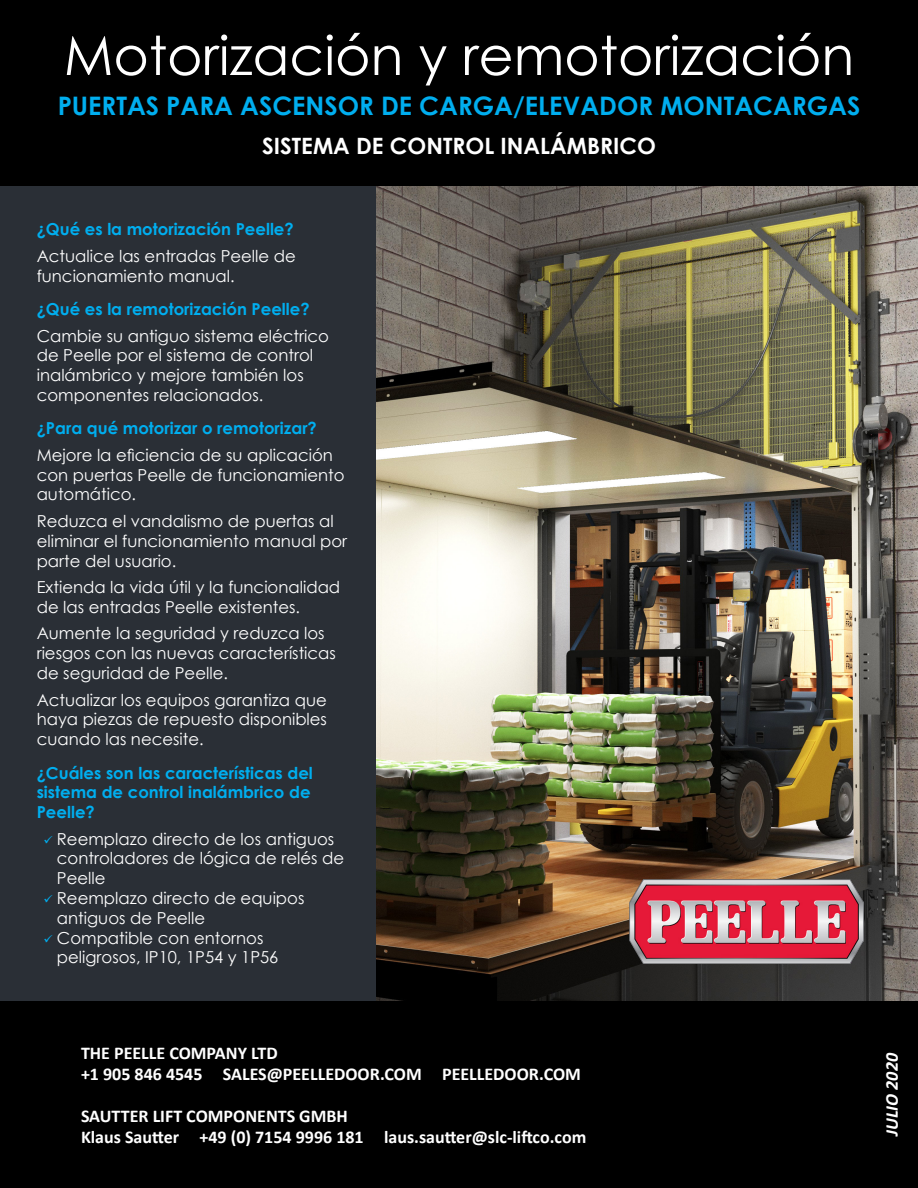
<style>
.page{position:relative;width:918px;height:1188px;background:#fff}
.page>*{position:absolute;margin:0;border:0;box-sizing:border-box;transform-origin:0 0}
.t1{font:54px "Century Gothic";color:#fff}
.t2{font:700 25.5px "Century Gothic";color:#00aeef}
.t3{font:700 22.5px "Century Gothic";color:#fff}
.t4{font:700 18px "Calibri";color:#fff}
.t5{font:italic 700 18px "Calibri";letter-spacing:-.005em;color:#fff}
.Paragraph{font:16.5px/19.8px "Century Gothic";color:#fff}
.Heading_Blue{font:700 16.5px/19.8px "Century Gothic";color:#00aeef}
</style>
<div class="page">
<img style="left:376px;top:185px;width:542px;height:816px">
<div style="left:0;top:54px;width:376px;height:1080px;background:#2a2f36"></div>
<div style="left:0;top:0;width:918px;height:185px;background:#000"></div>
<div style="left:0;top:1001px;width:918px;height:187px;background:#000"></div>
<img style="left:630px;top:879px;width:234px;height:84px">
<p class="t1" style="left:64px;top:18px;width:792px">Motorización y remotorización</p>
<p class="t2" style="left:58px;top:87px;width:804px">PUERTAS PARA ASCENSOR DE CARGA/ELEVADOR MONTACARGAS</p>
<p class="t3" style="left:262px;top:128px;width:395px">SISTEMA DE CONTROL INALÁMBRICO</p>
<p class="Heading_Blue" style="left:37px;top:219px;width:259px">¿Qué es la motorización Peelle?</p>
<p class="Paragraph" style="left:37px;top:246px;width:261px">Actualice las entradas Peelle de funcionamiento manual.</p>
<p class="Heading_Blue" style="left:37px;top:298px;width:274px">¿Qué es la remotorización Peelle?</p>
<p class="Paragraph" style="left:37px;top:325px;width:294px">Cambie su antiguo sistema eléctrico de Peelle por el sistema de control inalámbrico y mejore también los componentes relacionados.</p>
<p class="Heading_Blue" style="left:37px;top:418px;width:282px">¿Para qué motorizar o remotorizar?</p>
<p class="Paragraph" style="left:37px;top:445px;width:310px">Mejore la eficiencia de su aplicación con puertas Peelle de funcionamiento automático.</p>
<p class="Paragraph" style="left:37px;top:511px;width:312px">Reduzca el vandalismo de puertas al eliminar el funcionamiento manual por parte del usuario.</p>
<p class="Paragraph" style="left:37px;top:577px;width:305px">Extienda la vida útil y la funcionalidad de las entradas Peelle existentes.</p>
<p class="Paragraph" style="left:37px;top:623px;width:301px">Aumente la seguridad y reduzca los riesgos con las nuevas características de seguridad de Peelle.</p>
<p class="Paragraph" style="left:37px;top:690px;width:292px;text-align:justify">Actualizar los equipos garantiza que haya piezas de repuesto disponibles cuando las necesite.</p>
<p class="Heading_Blue" style="left:37px;top:762px;width:278px">¿Cuáles son las características del sistema de control inalámbrico de<br>Peelle?</p>
<p class="Paragraph" style="left:57px;top:829px;width:289px">Reemplazo directo de los antiguos controladores de lógica de relés de<br>Peelle</p>
<p class="Paragraph" style="left:57px;top:888px;width:249px">Reemplazo directo de equipos antiguos de Peelle</p>
<p class="Paragraph" style="left:57px;top:928px;width:223px">Compatible con entornos peligrosos, IP10, 1P54 y 1P56</p>
<p class="t4" style="left:81px;top:1041px;width:198px">THE PEELLE COMPANY LTD</p>
<p class="t4" style="left:81px;top:1062px;width:502px">+1 905 846 4545 SALES@PEELLEDOOR.COM PEELLEDOOR.COM</p>
<p class="t4" style="left:81px;top:1104px;width:268px">SAUTTER LIFT COMPONENTS GMBH</p>
<p class="t4" style="left:81px;top:1125px;width:507px">Klaus Sautter +49 (0) 7154 9996 181 laus.sautter@slc-liftco.com</p>
<p class="t5" style="left:879px;top:1136px;width:84px;rotate:-90deg">JULIO 2020</p>
</div>
